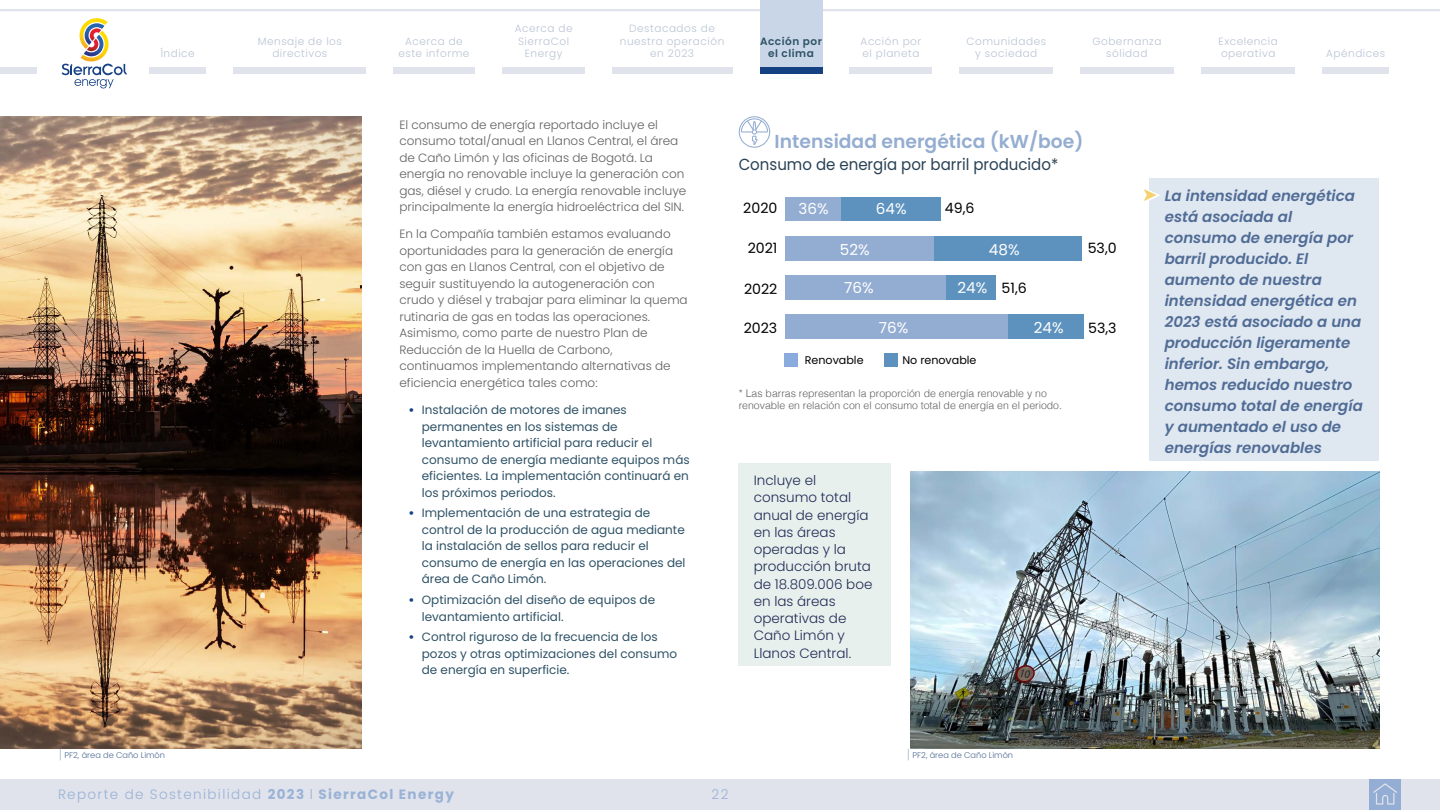
<style>
.page{position:relative;width:1440px;height:810px;background:#fff}
.page>*{position:absolute;margin:0;border:0;box-sizing:border-box;transform-origin:0 0}
.t1{font:600 18.75px "Poppins";color:#94add1}
.t2{font:16.05px "Poppins";color:#294154;scale:.93 1}
.t3{font:15.15px "Poppins";letter-spacing:.005em;color:#fff}
.t4{font:italic 600 15px/21px "Poppins";color:#506c95}
.t5{font:14.17px "Poppins";color:#000}
.t6{font:300 13.5px/17.2px "Poppins";color:#212c56}
.t7{font:300 13.5px "Poppins";letter-spacing:.1em;color:#99b2d5}
.t8{font:300 12px/16.5px "Poppins";color:#606060}
.t9{font:12px/16.5px "Poppins";color:#2e5266}
.t10{font:11.1px "Poppins";color:#000}
.t11{font:300 10.5px/12.6px "Poppins";letter-spacing:.05em;color:#bac4d4;text-align:center}
.t12{font:300 10.5px/12px "Helvetica";color:#606060}
.t13{font:600 10.5px/12.6px "Poppins";letter-spacing:.05em;color:#2e5266;text-align:center}
.t14{font:300 8.25px "Poppins";color:#506c95}
.s1{font-weight:700;color:#164284}
.s2{font-weight:700}
</style>
<div class="page">
<div style="left:0;top:779px;width:1440px;height:31px;background:#e0e3eb"></div>
<div style="left:1369px;top:779px;width:32px;height:31px;background:#94add4"></div>
<svg style="left:1373px;top:783px;width:24px;height:22px"></svg>
<svg style="left:62px;top:18px;width:65px;height:70px"></svg>
<div style="left:0;top:68px;width:37px;height:6px;background:#e0e3eb"></div>
<hr style="left:0;top:9px;width:1440px;height:2px;background:#e0e3eb">
<div style="left:760px;top:0;width:63px;height:74px;background:#c9d6e8"></div>
<div style="left:233px;top:68px;width:133px;height:6px;background:#e0e3eb"></div>
<div style="left:612px;top:68px;width:120px;height:6px;background:#e0e3eb"></div>
<div style="left:393px;top:68px;width:82px;height:6px;background:#e0e3eb"></div>
<div style="left:502px;top:68px;width:83px;height:6px;background:#e0e3eb"></div>
<div style="left:760px;top:68px;width:63px;height:6px;background:#164284"></div>
<div style="left:850px;top:68px;width:82px;height:6px;background:#e0e3eb"></div>
<div style="left:959px;top:68px;width:94px;height:6px;background:#e0e3eb"></div>
<div style="left:1080px;top:68px;width:94px;height:6px;background:#e0e3eb"></div>
<div style="left:1201px;top:68px;width:94px;height:6px;background:#e0e3eb"></div>
<div style="left:1322px;top:68px;width:67px;height:6px;background:#e0e3eb"></div>
<div style="left:149px;top:68px;width:57px;height:6px;background:#e0e3eb"></div>
<div style="left:1150px;top:178px;width:229px;height:283px;background:#dfe7f1"></div>
<div style="left:739px;top:463px;width:152px;height:203px;background:#e8f0ed"></div>
<img style="left:0;top:117px;width:362px;height:632px">
<div style="left:785px;top:197px;width:56px;height:24px;background:#93add2"></div>
<div style="left:841px;top:197px;width:99px;height:24px;background:#5d92be"></div>
<div style="left:785px;top:236px;width:149px;height:25px;background:#93add2"></div>
<div style="left:934px;top:236px;width:148px;height:25px;background:#5d92be"></div>
<div style="left:785px;top:275px;width:162px;height:25px;background:#93add2"></div>
<div style="left:947px;top:275px;width:49px;height:25px;background:#5d92be"></div>
<div style="left:785px;top:315px;width:223px;height:24px;background:#93add2"></div>
<div style="left:1008px;top:315px;width:76px;height:24px;background:#5d92be"></div>
<div style="left:784px;top:353px;width:13px;height:13px;background:#8aacdd"></div>
<div style="left:884px;top:353px;width:14px;height:13px;background:#5d92be"></div>
<svg style="left:739px;top:116px;width:31px;height:32px"></svg>
<img style="left:910px;top:472px;width:470px;height:277px">
<svg style="left:1149px;top:189px;width:1px;height:12px"></svg>
<p class="t11" style="left:515px;top:22px;width:59px">Acerca de<br>SierraCol<br>Energy</p>
<p class="t13" style="left:760px;top:35px;width:64px">Acción por el clima</p>
<p class="t11" style="left:861px;top:35px;width:62px;text-align:left">Acción por el planeta</p>
<p class="t11" style="left:967px;top:35px;width:81px">Comunidades y sociedad</p>
<p class="t11" style="left:1092px;top:35px;width:71px">Gobernanza sólidad</p>
<p class="t11" style="left:1219px;top:35px;width:61px">Excelencia</p>
<p class="t11" style="left:620px;top:22px;width:106px">Destacados de nuestra operación en 2023</p>
<p class="t11" style="left:258px;top:35px;width:86px">Mensaje de los directivos</p>
<p class="t11" style="left:398px;top:35px;width:73px">Acerca de este informe</p>
<p class="t11" style="left:161px;top:47px;width:36px">Índice</p>
<p class="t11" style="left:1221px;top:47px;width:56px">operativa</p>
<p class="t11" style="left:1326px;top:47px;width:61px">Apéndices</p>
<p class="t8" style="left:399px;top:116px;width:288px">El consumo de energía reportado incluye el consumo total/anual en Llanos Central, el área de Caño Limón y las oficinas de Bogotá. La energía no renovable incluye la generación con gas, diésel y crudo. La energía renovable incluye principalmente la energía hidroeléctrica del SIN.</p>
<p class="t8" style="left:399px;top:226px;width:290px">En la Compañía también estamos evaluando oportunidades para la generación de energía con gas en Llanos Central, con el objetivo de seguir sustituyendo la autogeneración con crudo y diésel y trabajar para eliminar la quema rutinaria de gas en todas las operaciones.<br>Asimismo, como parte de nuestro Plan de Reducción de la Huella de Carbono, continuamos implementando alternativas de eficiencia energética tales como:</p>
<p class="t9" style="left:422px;top:402px;width:269px;text-indent:-14px"><span class="s1">•</span> Instalación de motores de imanes permanentes en los sistemas de levantamiento artificial para reducir el consumo de energía mediante equipos más eficientes. La implementación continuará en los próximos periodos.</p>
<p class="t9" style="left:422px;top:505px;width:265px;text-indent:-14px"><span class="s1">•</span> Implementación de una estrategia de control de la producción de agua mediante la instalación de sellos para reducir el consumo de energía en las operaciones del área de Caño Limón.</p>
<p class="t9" style="left:422px;top:592px;width:235px;text-indent:-14px"><span class="s1">•</span> Optimización del diseño de equipos de levantamiento artificial.</p>
<p class="t9" style="left:422px;top:629px;width:257px;text-indent:-14px"><span class="s1">•</span> Control riguroso de la frecuencia de los pozos y otras optimizaciones del consumo de energía en superficie.</p>
<h1 class="t1" style="left:775px;top:130px;width:310px">Intensidad energética (kW/boe)</h1>
<h2 class="t2" style="left:739px;top:155px;width:345px">Consumo de energía por barril producido*</h2>
<p class="t5" style="left:743px;top:200px;width:36px">2020</p>
<p class="t5" style="left:748px;top:239px;width:31px">2021</p>
<p class="t5" style="left:744px;top:280px;width:35px">2022</p>
<p class="t3" style="left:798px;top:200px;width:32px">36%</p>
<p class="t3" style="left:876px;top:200px;width:32px">64%</p>
<p class="t3" style="left:840px;top:241px;width:31px">52%</p>
<p class="t3" style="left:844px;top:279px;width:31px">76%</p>
<p class="t5" style="left:945px;top:200px;width:31px">49,6</p>
<p class="t3" style="left:989px;top:241px;width:32px">48%</p>
<p class="t3" style="left:957px;top:279px;width:31px">24%</p>
<p class="t5" style="left:1001px;top:279px;width:27px">51,6</p>
<p class="t5" style="left:1088px;top:240px;width:31px">53,0</p>
<p class="t3" style="left:879px;top:319px;width:31px">76%</p>
<p class="t3" style="left:1034px;top:319px;width:31px">24%</p>
<p class="t5" style="left:744px;top:320px;width:35px">2023</p>
<p class="t5" style="left:1088px;top:319px;width:30px">53,3</p>
<p class="t10" style="left:805px;top:354px;width:60px">Renovable</p>
<p class="t10" style="left:902px;top:354px;width:76px">No renovable</p>
<p class="t12" style="left:739px;top:386px;width:325px">* Las barras representan la proporción de energía renovable y no renovable en relación con el consumo total de energía en el periodo.</p>
<p class="t6" style="left:754px;top:472px;width:120px">Incluye el consumo total anual de energía en las áreas operadas y la producción bruta de 18.809.006 boe en las áreas operativas de<br>Caño Limón y<br>Llanos Central.</p>
<p class="t14" style="left:65px;top:750px;width:102px">PF2, área de Caño Limón</p>
<p class="t14" style="left:913px;top:750px;width:102px">PF2, área de Caño Limón</p>
<p class="t7" style="left:58px;top:786px;width:397px">Reporte de Sostenibilidad <span class="s2">2023</span> ℓ <span class="s2">SierraCol Energy</span></p>
<p class="t7" style="left:712px;top:787px;width:18px">22</p>
<p class="t4" style="left:1165px;top:185px;width:200px">La intensidad energética está asociada al consumo de energía por barril producido. El aumento de nuestra intensidad energética en<br>2023 está asociado a una producción ligeramente inferior. Sin embargo, hemos reducido nuestro consumo total de energía y aumentado el uso de energías renovables</p>
</div>
